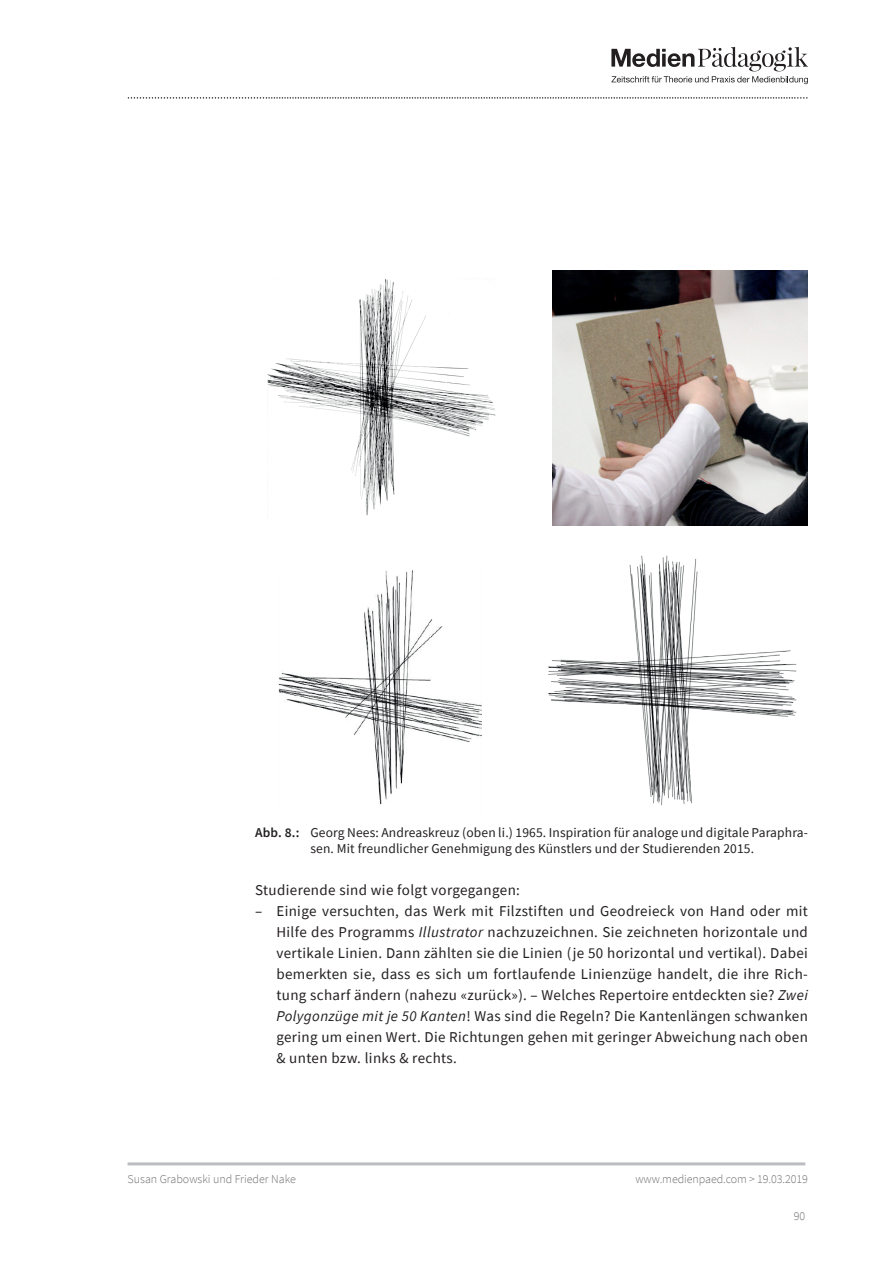
<style>
.page{position:relative;width:893px;height:1263px;background:#fff}
.page>*{position:absolute;margin:0;border:0;box-sizing:border-box;transform-origin:0 0}
.mp-text_ohne_Einzug{font:15px/21px "Source Sans Pro";letter-spacing:.025em;color:#231f20;text-align:justify}
.t1{font:13.5px/16.2px "Source Sans Pro";letter-spacing:.01em;color:#231f20;text-align:center}
.t2{font:300 12px "Source Sans Pro";color:#6c6d70}
.s1{font-weight:600}
.s2{font-style:italic}
</style>
<div class="page">
<hr style="left:128px;top:1162px;width:677px;height:3px;background:#bcbdc0">
<svg style="left:611px;top:47px;width:197px;height:37px"></svg>
<svg style="left:128px;top:97px;width:679px;height:2px"></svg>
<img style="left:267px;top:279px;width:229px;height:237px">
<img style="left:553px;top:270px;width:255px;height:256px">
<img style="left:278px;top:570px;width:204px;height:235px">
<img style="left:548px;top:555px;width:249px;height:251px">
<p class="t1" style="left:255px;top:824px;width:554px"><span class="s1">Abb. 8.:</span> Georg Nees: Andreaskreuz (oben li.) 1965. Inspiration für analoge und digitale Paraphra&shy;sen. Mit freundlicher Genehmigung des Künstlers und der Studierenden 2015.</p>
<p class="mp-text_ohne_Einzug" style="left:255px;top:879px;width:266px">Studierende sind wie folgt vorgegangen:</p>
<p class="mp-text_ohne_Einzug" style="left:276px;top:900px;width:533px;text-indent:-21px">– Einige versuchten, das Werk mit Filzstiften und Geodreieck von Hand oder mit Hilfe des Programms <span class="s2">Illustrator</span> nachzuzeichnen. Sie zeichneten horizontale und vertikale Linien. Dann zählten sie die Linien (je 50 horizontal und vertikal). Dabei bemerkten sie, dass es sich um fortlaufende Linienzüge handelt, die ihre Rich&shy;tung scharf ändern (nahezu «zurück»). – Welches Repertoire entdeckten sie? <span class="s2">Zwei Polygonzüge mit je 50 Kanten</span>! Was sind die Regeln? Die Kantenlängen schwanken gering um einen Wert. Die Richtungen gehen mit geringer Abweichung nach oben &amp; unten bzw. links &amp; rechts.</p>
<p class="t2" style="left:128px;top:1171px;width:170px">Susan Grabowski und Frieder Nake</p>
<p class="t2" style="left:635px;top:1171px;width:174px">www.medienpaed.com &gt; 19.03.2019</p>
<p class="t2" style="left:794px;top:1208px;width:13px">90</p>
</div>
